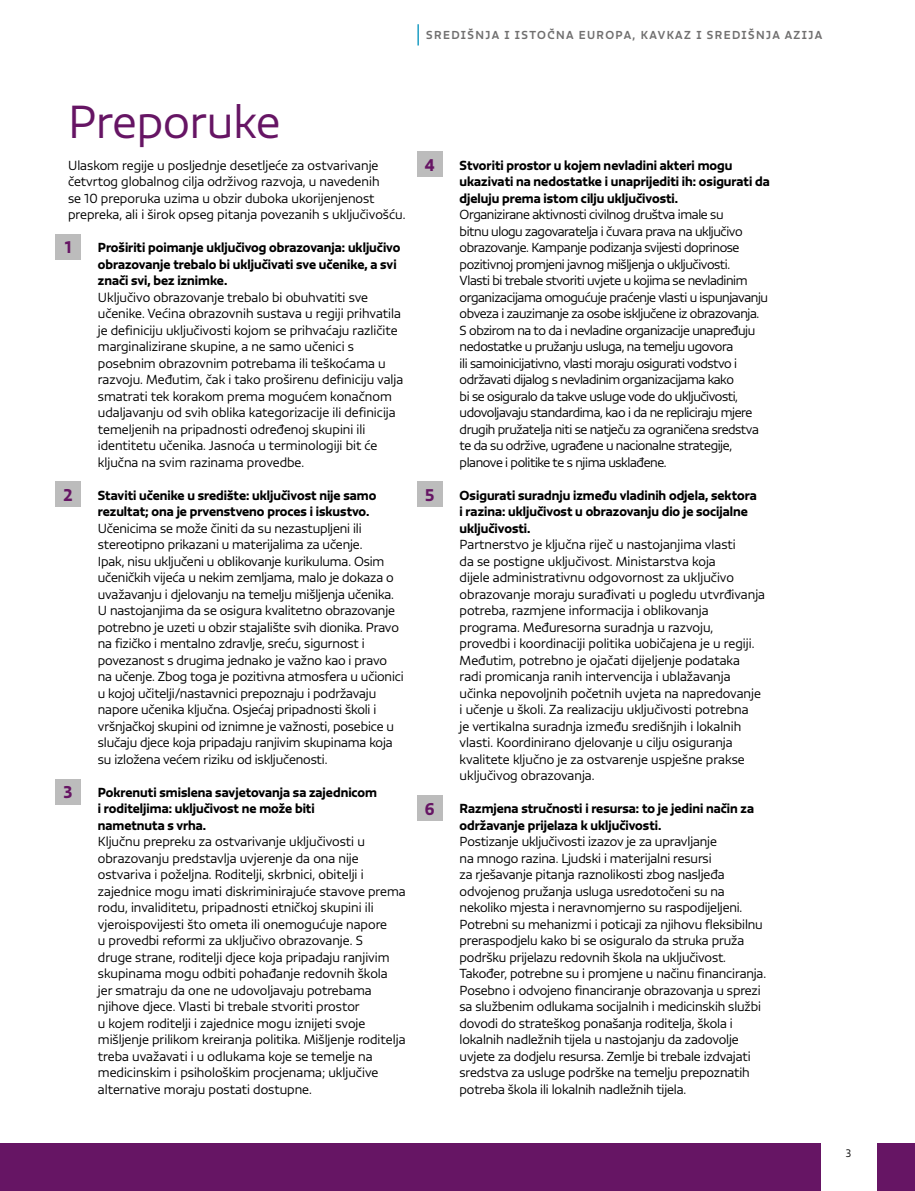
<style>
.page{position:relative;width:915px;height:1191px;background:#fff}
.page>*{position:absolute;margin:0;border:0;box-sizing:border-box;transform-origin:0 0}
.t1{font:300 45px "Vita Std";color:#661564}
.GMR_Text{font:16.5px "Vita Std Bld";color:#661564}
.GMR_Text-2{font:300 12.75px/16.5px "Vita Std";letter-spacing:-.01em;color:#000}
.GMR_Text-3{font:300 12.75px/16.5px "Vita Std";letter-spacing:-.03em;color:#000}
.GMR_Text-4{font:12.75px/16.5px "Vita Std Bld";color:#000}
.t2{font:500 11.25px "Vita Std";letter-spacing:.125em;color:#706f6f}
.t3{font:300 10.5px "Vita Std";color:#000}
</style>
<div class="page">
<hr style="left:417px;top:24px;width:2px;height:21px;background:#1f9ec4">
<div style="left:0;top:1143px;width:821px;height:48px;background:#661564"></div>
<div style="left:876px;top:1143px;width:38px;height:48px;background:#661564"></div>
<div style="left:55px;top:234px;width:26px;height:26px;background:#bcbcbc"></div>
<div style="left:55px;top:481px;width:26px;height:26px;background:#bcbcbc"></div>
<div style="left:55px;top:778px;width:26px;height:26px;background:#bcbcbc"></div>
<div style="left:417px;top:151px;width:25px;height:26px;background:#bcbcbc"></div>
<div style="left:417px;top:481px;width:25px;height:26px;background:#bcbcbc"></div>
<div style="left:417px;top:795px;width:25px;height:25px;background:#bcbcbc"></div>
<p class="t2" style="left:426px;top:28px;width:397px">SREDIŠNJA I ISTOČNA EUROPA, KAVKAZ I SREDIŠNJA AZIJA</p>
<p class="t1" style="left:68px;top:92px;width:214px">Preporuke</p>
<p class="GMR_Text-2" style="left:68px;top:156px;width:339px">Ulaskom regije u posljednje desetljeće za ostvarivanje četvrtog globalnog cilja održivog razvoja, u navedenih<br>se 10 preporuka uzima u obzir duboka ukorijenjenost prepreka, ali i širok opseg pitanja povezanih s uključivošću.</p>
<p class="GMR_Text-4" style="left:98px;top:239px;width:304px">Proširiti poimanje uključivog obrazovanja: uključivo obrazovanje trebalo bi uključivati sve učenike, a svi znači svi, bez iznimke.</p>
<p class="GMR_Text-2" style="left:98px;top:288px;width:307px">Uključivo obrazovanje trebalo bi obuhvatiti sve učenike. Većina obrazovnih sustava u regiji prihvatila je definiciju uključivosti kojom se prihvaćaju različite marginalizirane skupine, a ne samo učenici s posebnim obrazovnim potrebama ili teškoćama u razvoju. Međutim, čak i tako proširenu definiciju valja smatrati tek korakom prema mogućem konačnom udaljavanju od svih oblika kategorizacije ili definicija temeljenih na pripadnosti određenoj skupini ili identitetu učenika. Jasnoća u terminologiji bit će ključna na svim razinama provedbe.</p>
<p class="GMR_Text-4" style="left:98px;top:486px;width:280px">Staviti učenike u središte: uključivost nije samo rezultat; ona je prvenstveno proces i iskustvo.</p>
<p class="GMR_Text-2" style="left:98px;top:519px;width:307px">Učenicima se može činiti da su nezastupljeni ili stereotipno prikazani u materijalima za učenje.<br>Ipak, nisu uključeni u oblikovanje kurikuluma. Osim učeničkih vijeća u nekim zemljama, malo je dokaza o uvažavanju i djelovanju na temelju mišljenja učenika.<br>U nastojanjima da se osigura kvalitetno obrazovanje potrebno je uzeti u obzir stajalište svih dionika. Pravo na fizičko i mentalno zdravlje, sreću, sigurnost i povezanost s drugima jednako je važno kao i pravo na učenje. Zbog toga je pozitivna atmosfera u učionici u kojoj učitelji/nastavnici prepoznaju i podržavaju napore učenika ključna. Osjećaj pripadnosti školi i vršnjačkoj skupini od iznimne je važnosti, posebice u slučaju djece koja pripadaju ranjivim skupinama koja su izložena većem riziku od isključenosti.</p>
<p class="GMR_Text-4" style="left:98px;top:783px;width:280px">Pokrenuti smislena savjetovanja sa zajednicom i roditeljima: uključivost ne može biti nametnuta s vrha.</p>
<p class="GMR_Text-2" style="left:98px;top:833px;width:309px">Ključnu prepreku za ostvarivanje uključivosti u obrazovanju predstavlja uvjerenje da ona nije ostvariva i poželjna. Roditelji, skrbnici, obitelji i zajednice mogu imati diskriminirajuće stavove prema rodu, invaliditetu, pripadnosti etničkoj skupini ili vjeroispovijesti što ometa ili onemogućuje napore<br>u provedbi reformi za uključivo obrazovanje. S<br>druge strane, roditelji djece koja pripadaju ranjivim skupinama mogu odbiti pohađanje redovnih škola<br>jer smatraju da one ne udovoljavaju potrebama njihove djece. Vlasti bi trebale stvoriti prostor<br>u kojem roditelji i zajednice mogu iznijeti svoje mišljenje prilikom kreiranja politika. Mišljenje roditelja treba uvažavati i u odlukama koje se temelje na medicinskim i psihološkim procjenama; uključive alternative moraju postati dostupne.</p>
<p class="GMR_Text" style="left:65px;top:236px;width:8px">1</p>
<p class="GMR_Text" style="left:63px;top:484px;width:11px">2</p>
<p class="GMR_Text" style="left:64px;top:781px;width:10px">3</p>
<p class="GMR_Text" style="left:424px;top:154px;width:12px">4</p>
<p class="GMR_Text" style="left:425px;top:484px;width:11px">5</p>
<p class="GMR_Text" style="left:425px;top:797px;width:11px">6</p>
<p class="GMR_Text-4" style="left:459px;top:156px;width:311px">Stvoriti prostor u kojem nevladini akteri mogu ukazivati na nedostatke i unaprijediti ih: osigurati da djeluju prema istom cilju uključivosti.</p>
<p class="GMR_Text-3" style="left:459px;top:206px;width:310px">Organizirane aktivnosti civilnog društva imale su<br>bitnu ulogu zagovaratelja i čuvara prava na uključivo obrazovanje. Kampanje podizanja svijesti doprinose pozitivnoj promjeni javnog mišljenja o uključivosti.<br>Vlasti bi trebale stvoriti uvjete u kojima se nevladinim organizacijama omogućuje praćenje vlasti u ispunjavanju obveza i zauzimanje za osobe isključene iz obrazovanja.<br>S obzirom na to da i nevladine organizacije unapređuju nedostatke u pružanju usluga, na temelju ugovora<br>ili samoinicijativno, vlasti moraju osigurati vodstvo i održavati dijalog s nevladinim organizacijama kako<br>bi se osiguralo da takve usluge vode do uključivosti, udovoljavaju standardima, kao i da ne repliciraju mjere drugih pružatelja niti se natječu za ograničena sredstva te da su održive, ugrađene u nacionalne strategije, planove i politike te s njima usklađene.</p>
<p class="GMR_Text-4" style="left:459px;top:486px;width:298px">Osigurati suradnju između vladinih odjela, sektora i razina: uključivost u obrazovanju dio je socijalne uključivosti.</p>
<p class="GMR_Text-2" style="left:459px;top:536px;width:307px">Partnerstvo je ključna riječ u nastojanjima vlasti<br>da se postigne uključivost. Ministarstva koja<br>dijele administrativnu odgovornost za uključivo obrazovanje moraju surađivati u pogledu utvrđivanja potreba, razmjene informacija i oblikovanja programa. Međuresorna suradnja u razvoju, provedbi i koordinaciji politika uobičajena je u regiji.<br>Međutim, potrebno je ojačati dijeljenje podataka radi promicanja ranih intervencija i ublažavanja učinka nepovoljnih početnih uvjeta na napredovanje i učenje u školi. Za realizaciju uključivosti potrebna<br>je vertikalna suradnja između središnjih i lokalnih vlasti. Koordinirano djelovanje u cilju osiguranja kvalitete ključno je za ostvarenje uspješne prakse uključivog obrazovanja.</p>
<p class="GMR_Text-4" style="left:459px;top:800px;width:296px">Razmjena stručnosti i resursa: to je jedini način za održavanje prijelaza k uključivosti.</p>
<p class="GMR_Text-2" style="left:459px;top:833px;width:308px">Postizanje uključivosti izazov je za upravljanje<br>na mnogo razina. Ljudski i materijalni resursi<br>za rješavanje pitanja raznolikosti zbog nasljeđa odvojenog pružanja usluga usredotočeni su na nekoliko mjesta i neravnomjerno su raspodijeljeni.<br>Potrebni su mehanizmi i poticaji za njihovu fleksibilnu preraspodjelu kako bi se osiguralo da struka pruža podršku prijelazu redovnih škola na uključivost.<br>Također, potrebne su i promjene u načinu financiranja.<br>Posebno i odvojeno financiranje obrazovanja u sprezi sa službenim odlukama socijalnih i medicinskih službi dovodi do strateškog ponašanja roditelja, škola i lokalnih nadležnih tijela u nastojanju da zadovolje uvjete za dodjelu resursa. Zemlje bi trebale izdvajati sredstva za usluge podrške na temelju prepoznatih potreba škola ili lokalnih nadležnih tijela.</p>
<p class="t3" style="left:845px;top:1146px;width:7px">3</p>
</div>
